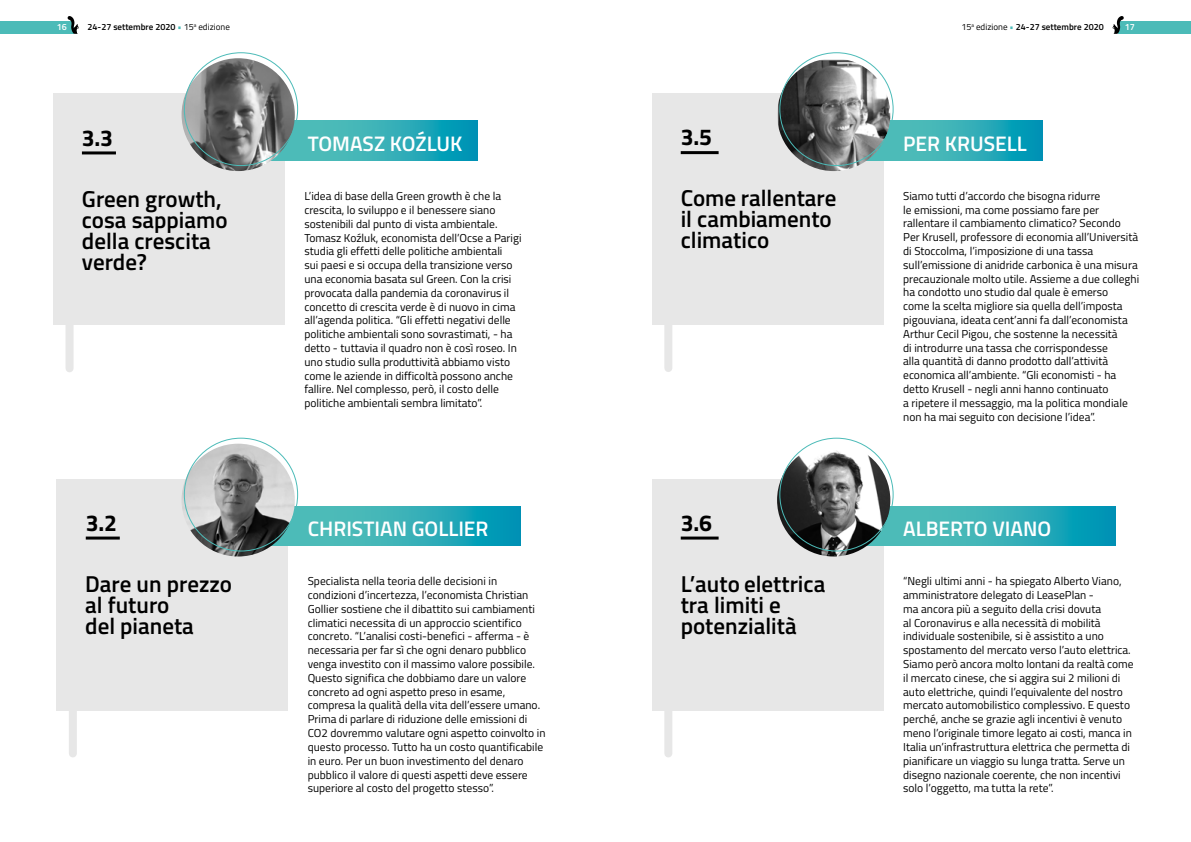
<style>
.page{position:relative;width:1191px;height:842px;background:#fff}
.page>*{position:absolute;margin:0;border:0;box-sizing:border-box;transform-origin:0 0}
.t1{font:600 23px/21px "Cairo";color:#000}
.t2{font:700 23px "Cairo";color:#000}
.t3{font:600 21px "Cairo";color:#fff}
.t4{font:11.5px/13.8px "Cairo";color:#000}
.t5{font:600 9px "Cairo";color:#000}
.t6{font:9px "Cairo";color:#000}
.t7{font:600 9px "Cairo";color:#fff}
.t8{font:5.2px "Cairo";color:#000}
.s1{font-weight:400}
.s2{font-weight:400;color:#4cbbb8}
</style>
<div class="page">
<div style="left:54px;top:94px;width:231px;height:231px;background:#e7e7e7"></div>
<svg style="left:273px;top:121px;width:205px;height:39px;background:#30adb7"></svg>
<img style="left:182px;top:58px;width:113px;height:113px;border-radius:57px">
<div style="left:652px;top:479px;width:231px;height:231px;background:#e7e7e7"></div>
<svg style="left:867px;top:506px;width:249px;height:40px;background:#30adb7"></svg>
<img style="left:777px;top:444px;width:113px;height:112px;border-radius:57px">
<div style="left:652px;top:94px;width:231px;height:231px;background:#e7e7e7"></div>
<svg style="left:868px;top:121px;width:174px;height:39px;background:#30adb7"></svg>
<img style="left:777px;top:58px;width:113px;height:113px;border-radius:57px">
<div style="left:57px;top:479px;width:231px;height:231px;background:#e7e7e7"></div>
<svg style="left:272px;top:506px;width:248px;height:40px;background:#30adb7"></svg>
<img style="left:182px;top:444px;width:113px;height:112px;border-radius:57px">
<div style="left:69px;top:698px;width:8px;height:55px;background:#e7e7e7"></div>
<hr style="left:86px;top:536px;width:34px;height:3px;background:#000">
<div style="left:664px;top:312px;width:8px;height:56px;background:#e7e7e7"></div>
<hr style="left:680px;top:151px;width:38px;height:3px;background:#000">
<div style="left:664px;top:698px;width:8px;height:55px;background:#e7e7e7"></div>
<hr style="left:680px;top:536px;width:38px;height:3px;background:#000">
<div style="left:1118px;top:21px;width:73px;height:12px;background:#4cbbb8"></div>
<svg style="left:1112px;top:16px;width:11px;height:18px"></svg>
<div style="left:0;top:21px;width:73px;height:12px;background:#4cbbb8"></div>
<svg style="left:68px;top:16px;width:11px;height:18px"></svg>
<div style="left:66px;top:312px;width:8px;height:56px;background:#e7e7e7"></div>
<hr style="left:82px;top:151px;width:34px;height:3px;background:#000">
<p class="t7" style="left:57px;top:20px;width:12px">16</p>
<p class="t6" style="left:198px;top:20px;width:33px">edizione</p>
<p class="t5" style="left:961px;top:20px;width:144px"><span class="s1">15</span><sup>a</sup> <span class="s1">edizione</span> <span class="s2">•</span> 24-27 settembre 2020</p>
<p class="t5" style="left:87px;top:20px;width:108px">24-27 settembre 2020 <span class="s2">•</span> <span class="s1">15</span></p>
<p class="t7" style="left:1124px;top:20px;width:12px">17</p>
<p class="t8" style="left:194px;top:21px;width:4px">a</p>
<h1 class="t2" style="left:82px;top:119px;width:33px">3.3</h1>
<h1 class="t1" style="left:82px;top:188px;width:147px">Green growth, cosa sappiamo della crescita verde?</h1>
<h2 class="t3" style="left:308px;top:128px;width:156px">TOMASZ KOŹLUK</h2>
<p class="t4" style="left:304px;top:189px;width:219px">L’idea di base della Green growth è che la crescita, lo sviluppo e il benessere siano sostenibili dal punto di vista ambientale.<br>Tomasz Koźluk, economista dell’Ocse a Parigi studia gli effetti delle politiche ambientali<br>sui paesi e si occupa della transizione verso una economia basata sul Green. Con la crisi provocata dalla pandemia da coronavirus il concetto di crescita verde è di nuovo in cima all’agenda politica. “Gli effetti negativi delle politiche ambientali sono sovrastimati, - ha detto - tuttavia il quadro non è così roseo. In uno studio sulla produttività abbiamo visto come le aziende in difficoltà possono anche fallire. Nel complesso, però, il costo delle politiche ambientali sembra limitato”.</p>
<h1 class="t2" style="left:86px;top:504px;width:33px">3.2</h1>
<h2 class="t3" style="left:308px;top:513px;width:182px">CHRISTIAN GOLLIER</h2>
<h1 class="t1" style="left:85px;top:573px;width:148px">Dare un prezzo al futuro<br>del pianeta</h1>
<p class="t4" style="left:308px;top:574px;width:239px">Specialista nella teoria delle decisioni in condizioni d’incertezza, l’economista Christian Gollier sostiene che il dibattito sui cambiamenti climatici necessita di un approccio scientifico concreto. “L’analisi costi-benefici - afferma - è necessaria per far sì che ogni denaro pubblico venga investito con il massimo valore possibile.<br>Questo significa che dobbiamo dare un valore concreto ad ogni aspetto preso in esame, compresa la qualità della vita dell’essere umano.<br>Prima di parlare di riduzione delle emissioni di CO2 dovremmo valutare ogni aspetto coinvolto in questo processo. Tutto ha un costo quantificabile in euro. Per un buon investimento del denaro pubblico il valore di questi aspetti deve essere superiore al costo del progetto stesso”.</p>
<h1 class="t2" style="left:680px;top:119px;width:33px">3.5</h1>
<h2 class="t3" style="left:903px;top:128px;width:125px">PER KRUSELL</h2>
<h1 class="t1" style="left:680px;top:188px;width:157px">Come rallentare il cambiamento climatico</h1>
<p class="t4" style="left:903px;top:189px;width:237px">Siamo tutti d’accordo che bisogna ridurre<br>le emissioni, ma come possiamo fare per rallentare il cambiamento climatico? Secondo Per Krusell, professore di economia all’Università di Stoccolma, l’imposizione di una tassa sull’emissione di anidride carbonica è una misura precauzionale molto utile. Assieme a due colleghi ha condotto uno studio dal quale è emerso<br>come la scelta migliore sia quella dell’imposta pigouviana, ideata cent’anni fa dall’economista Arthur Cecil Pigou, che sostenne la necessità<br>di introdurre una tassa che corrispondesse<br>alla quantità di danno prodotto dall’attività economica all’ambiente. “Gli economisti - ha detto Krusell - negli anni hanno continuato<br>a ripetere il messaggio, ma la politica mondiale non ha mai seguito con decisione l’idea”.</p>
<h1 class="t2" style="left:680px;top:504px;width:33px">3.6</h1>
<h2 class="t3" style="left:903px;top:513px;width:149px">ALBERTO VIANO</h2>
<h1 class="t1" style="left:680px;top:573px;width:146px">L’auto elettrica tra limiti e potenzialità</h1>
<p class="t4" style="left:903px;top:574px;width:232px">“Negli ultimi anni - ha spiegato Alberto Viano, amministratore delegato di LeasePlan -<br>ma ancora più a seguito della crisi dovuta<br>al Coronavirus e alla necessità di mobilità individuale sostenibile, si è assistito a uno spostamento del mercato verso l’auto elettrica.<br>Siamo però ancora molto lontani da realtà come il mercato cinese, che si aggira sui 2 milioni di auto elettriche, quindi l’equivalente del nostro mercato automobilistico complessivo. E questo perché, anche se grazie agli incentivi è venuto meno l’originale timore legato ai costi, manca in Italia un’infrastruttura elettrica che permetta di pianificare un viaggio su lunga tratta. Serve un disegno nazionale coerente, che non incentivi solo l’oggetto, ma tutta la rete”.</p>
</div>
